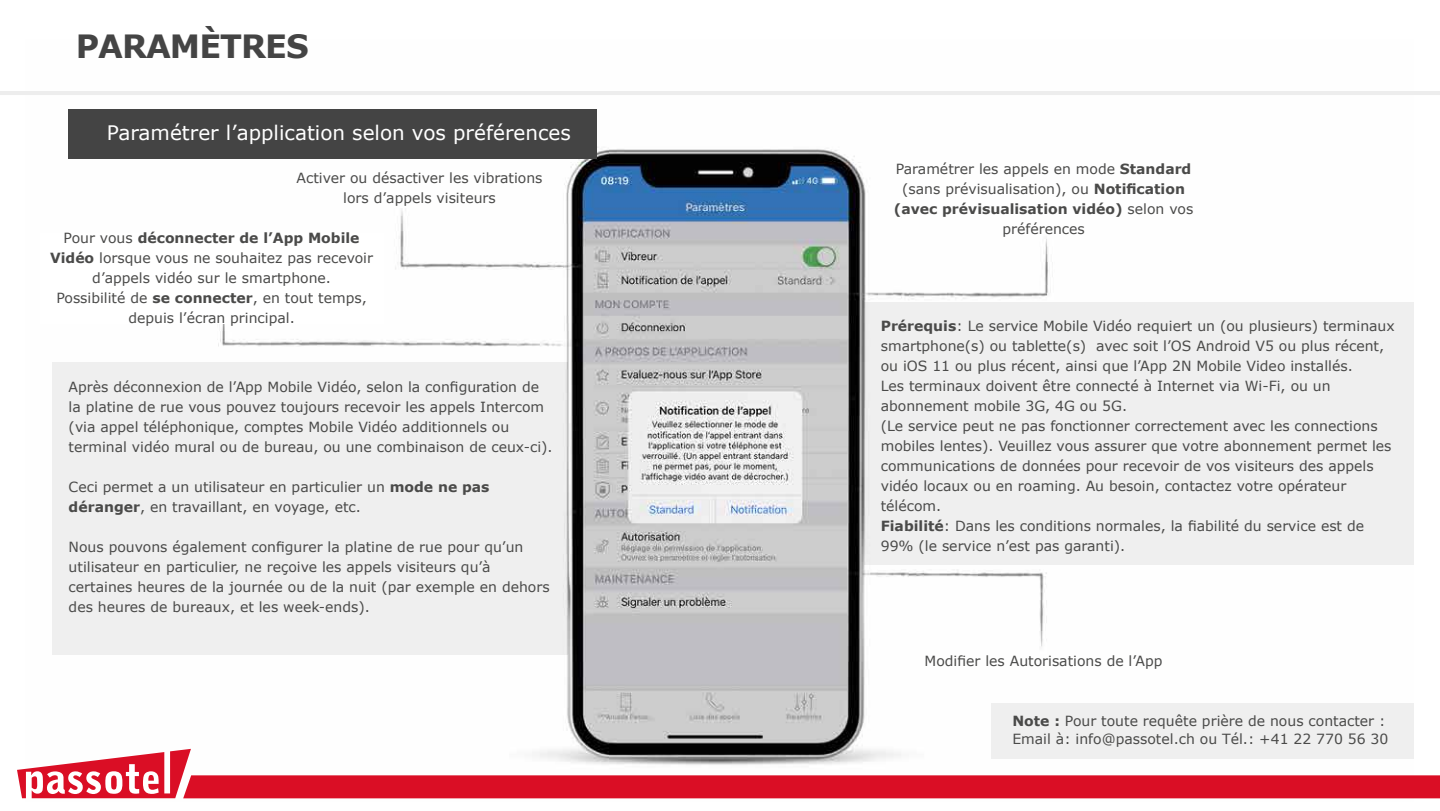
<style>
.page{position:relative;width:1440px;height:811px;background:#fff}
.page>*{position:absolute;margin:0;border:0;box-sizing:border-box;transform-origin:0 0}
.t1{font:700 32px "Verdana";letter-spacing:-.03em;color:#444}
.t2{font:20px "Verdana";color:#fff}
.t3{font:14px/20px "Verdana";color:#4a4a49}
.s1{font-weight:700}
</style>
<div class="page">
<img style="left:31px;top:109px;width:1383px;height:690px">
<svg style="left:17px;top:749px;width:1423px;height:49px"></svg>
<hr style="left:0;top:91px;width:1440px;height:4px;background:#ededed">
<div style="left:40px;top:233px;width:344px;height:90px;background:#fff"></div>
<div style="left:69px;top:109px;width:528px;height:50px;background:#444"></div>
<div style="left:992px;top:703px;width:422px;height:55px;background:#f0f0f0"></div>
<div style="left:52px;top:362px;width:516px;height:293px;background:#f0f0f0"></div>
<div style="left:865px;top:302px;width:549px;height:262px;background:#f0f0f0"></div>
<h1 class="t1" style="left:76px;top:25px;width:235px">PARAMÈTRES</h1>
<h2 class="t2" style="left:107px;top:120px;width:466px">Paramétrer l’application selon vos préférences</h2>
<p class="t3" style="left:296px;top:169px;width:248px;text-align:center">Activer ou désactiver les vibrations lors d’appels visiteurs</p>
<p class="t3" style="left:894px;top:159px;width:301px;text-align:center">Paramétrer les appels en mode <span class="s1">Standard </span>(sans prévisualisation), ou <span class="s1">Notification (avec prévisualisation vidéo)</span> selon vos préférences</p>
<p class="t3" style="left:50px;top:228px;width:325px;text-align:center">Pour vous <span class="s1">déconnecter de l’App Mobile Vidéo</span> lorsque vous ne souhaitez pas recevoir d’appels vidéo sur le smartphone.<br>Possibilité de <span class="s1">se connecter</span>, en tout temps, depuis l’écran principal.</p>
<p class="t3" style="left:881px;top:316px;width:515px"><span class="s1">Prérequis</span>: Le service Mobile Vidéo requiert un (ou plusieurs) terminaux smartphone(s) ou tablette(s) avec soit l’OS Android V5 ou plus récent, ou iOS 11 ou plus récent, ainsi que l’App 2N Mobile Video installés.<br>Les terminaux doivent être connecté à Internet via Wi-Fi, ou un abonnement mobile 3G, 4G ou 5G.<br>(Le service peut ne pas fonctionner correctement avec les connections mobiles lentes). Veuillez vous assurer que votre abonnement permet les communications de données pour recevoir de vos visiteurs des appels vidéo locaux ou en roaming. Au besoin, contactez votre opérateur télécom.<br><span class="s1">Fiabilité</span>: Dans les conditions normales, la fiabilité du service est de 99% (le service n’est pas garanti).</p>
<p class="t3" style="left:69px;top:377px;width:486px">Après déconnexion de l’App Mobile Vidéo, selon la configuration de la platine de rue vous pouvez toujours recevoir les appels Intercom (via appel téléphonique, comptes Mobile Vidéo additionnels ou terminal vidéo mural ou de bureau, ou une combinaison de ceux-ci).</p>
<p class="t3" style="left:69px;top:477px;width:422px">Ceci permet a un utilisateur en particulier un <span class="s1">mode ne pas déranger</span>, en travaillant, en voyage, etc.</p>
<p class="t3" style="left:69px;top:537px;width:483px">Nous pouvons également configurer la platine de rue pour qu’un utilisateur en particulier, ne reçoive les appels visiteurs qu’à certaines heures de la journée ou de la nuit (par exemple en dehors des heures de bureaux, et les week-ends).</p>
<p class="t3" style="left:925px;top:651px;width:239px">Modifier les Autorisations de l’App</p>
<p class="t3" style="left:1012px;top:712px;width:377px;line-height:18px"><span class="s1">Note :</span> Pour toute requête prière de nous contacter :<br>Email à: info@passotel.ch ou Tél.: +41 22 770 56 30</p>
</div>
